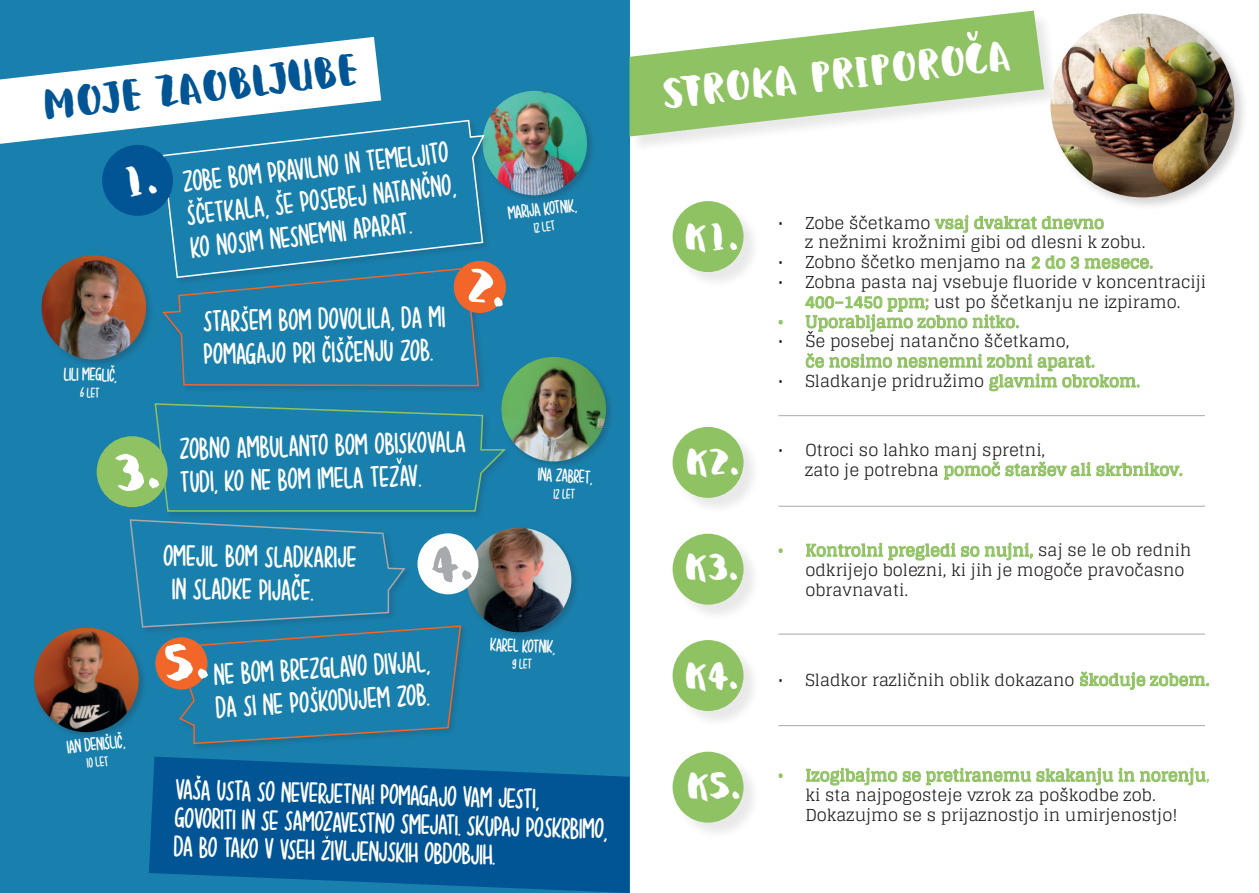
<style>
.page{position:relative;width:1259px;height:893px;background:#fff}
.page>*{position:absolute;margin:0;border:0;box-sizing:border-box;transform-origin:0 0}
.t1{font:700 45px "Qlunky Brush";color:#015595}
.t2{font:700 43.5px "Qlunky Brush";color:#fff}
.t3{font:700 37.5px "Qlunky Brush";color:#fff}
.t4{font:31.5px/33px "SKETCHY Regular";color:#fff}
.t5{font:30px/28.5px "SKETCHY Regular";color:#fff}
.t6{font:19.5px "SKETCHY Regular";color:#fff}
.t7{font:16.5px/19.8px "Glegoo";color:#231f20}
.t8{font:700 16.5px "Glegoo";color:#8fc262}
.t9{font:15px "SKETCHY Regular";color:#fff}
.s1{font-weight:700;color:#8fc262}
</style>
<div class="page">
<div style="left:673px;top:202px;width:87px;height:87px;background:#231f20;opacity:.1"></div>
<div style="left:672px;top:201px;width:71px;height:71px;background:#8fc262;border-radius:50%"></div>
<div style="left:673px;top:428px;width:87px;height:87px;background:#231f20;opacity:.1"></div>
<div style="left:672px;top:427px;width:71px;height:71px;background:#8fc262;border-radius:50%"></div>
<div style="left:673px;top:534px;width:87px;height:87px;background:#231f20;opacity:.1"></div>
<div style="left:672px;top:534px;width:71px;height:71px;background:#8fc262;border-radius:50%"></div>
<div style="left:673px;top:641px;width:87px;height:87px;background:#231f20;opacity:.1"></div>
<div style="left:672px;top:640px;width:71px;height:71px;background:#8fc262;border-radius:50%"></div>
<div style="left:673px;top:752px;width:87px;height:87px;background:#231f20;opacity:.1"></div>
<div style="left:672px;top:752px;width:71px;height:71px;background:#8fc262;border-radius:50%"></div>
<div style="left:0;top:0;width:629px;height:893px;background:#197fac"></div>
<svg style="left:0;top:37px;width:381px;height:107px"></svg>
<svg style="left:149px;top:757px;width:480px;height:136px;fill:#015595"></svg>
<div style="left:630px;top:12px;width:431px;height:141px;background:#231f20;opacity:.1"></div>
<svg style="left:629px;top:11px;width:415px;height:126px;fill:#8fc262"></svg>
<svg style="left:935px;top:215px;width:33px;height:17px"></svg>
<svg style="left:974px;top:216px;width:62px;height:13px"></svg>
<svg style="left:1042px;top:216px;width:61px;height:13px"></svg>
<svg style="left:1032px;top:256px;width:33px;height:13px"></svg>
<svg style="left:1071px;top:257px;width:8px;height:12px"></svg>
<svg style="left:1085px;top:258px;width:67px;height:11px"></svg>
<svg style="left:805px;top:296px;width:162px;height:35px"></svg>
<svg style="left:973px;top:314px;width:45px;height:14px"></svg>
<svg style="left:806px;top:353px;width:333px;height:38px"></svg>
<svg style="left:944px;top:461px;width:238px;height:18px"></svg>
<svg style="left:806px;top:543px;width:149px;height:17px"></svg>
<svg style="left:961px;top:546px;width:18px;height:11px"></svg>
<svg style="left:985px;top:543px;width:47px;height:17px"></svg>
<svg style="left:1080px;top:671px;width:128px;height:18px"></svg>
<svg style="left:806px;top:768px;width:91px;height:17px"></svg>
<svg style="left:903px;top:771px;width:17px;height:11px"></svg>
<svg style="left:926px;top:768px;width:208px;height:17px"></svg>
<svg style="left:1140px;top:768px;width:65px;height:17px"></svg>
<div style="left:1048px;top:11px;width:200px;height:201px;background:#231f20;opacity:.2"></div>
<img style="left:1050px;top:14px;width:184px;height:183px;border-radius:92px">
<hr style="left:778px;top:415px;width:427px;height:1px;background:#a8a9ad">
<hr style="left:778px;top:506px;width:427px;height:1px;background:#a8a9ad">
<hr style="left:778px;top:634px;width:427px;height:1px;background:#a8a9ad">
<hr style="left:778px;top:725px;width:427px;height:1px;background:#a8a9ad">
<svg style="left:967px;top:31px;width:10px;height:10px"></svg>
<div style="left:481px;top:90px;width:114px;height:113px;background:#231f20;opacity:.2"></div>
<img style="left:481px;top:91px;width:109px;height:105px">
<div style="left:40px;top:254px;width:114px;height:114px;background:#231f20;opacity:.2"></div>
<img style="left:40px;top:255px;width:107px;height:106px">
<div style="left:33px;top:627px;width:114px;height:113px;background:#231f20;opacity:.2"></div>
<img style="left:33px;top:628px;width:81px;height:106px">
<div style="left:466px;top:527px;width:113px;height:113px;background:#231f20;opacity:.2"></div>
<img style="left:508px;top:528px;width:66px;height:107px">
<svg style="left:162px;top:119px;width:324px;height:139px"></svg>
<div style="left:102px;top:145px;width:71px;height:71px;background:#015595;border-radius:50%"></div>
<div style="left:161px;top:266px;width:325px;height:128px;background:#197ba6"></div>
<img style="left:502px;top:357px;width:107px;height:108px">
<div style="left:97px;top:436px;width:71px;height:71px;background:#8fc262;border-radius:50%"></div>
<svg style="left:162px;top:258px;width:347px;height:129px"></svg>
<svg style="left:114px;top:402px;width:394px;height:343px"></svg>
<h1 class="t1" style="left:40px;top:79px;width:318px;rotate:-6deg">moje zaobljube</h1>
<p class="t6" style="left:64px;top:362px;width:54px;rotate:2deg">LILI MEGLIČ,</p>
<p class="t9" style="left:80px;top:383px;width:21px;rotate:2deg">6 LET</p>
<p class="t6" style="left:66px;top:736px;width:59px;rotate:-6deg">IAN DENIŠLIČ,</p>
<p class="t9" style="left:86px;top:754px;width:23px;rotate:-6deg">10 LET</p>
<h3 class="t4" style="left:181px;top:166px;width:272px;text-align:justify;rotate:-7deg">ZOBE BOM PRAVILNO IN TEMELJITO ŠČETKALA, ŠE POSEBEJ NATANČNO, KO NOSIM NESNEMNI APARAT.</h3>
<h3 class="t4" style="left:203px;top:303px;width:243px;rotate:-1deg">STARŠEM BOM DOVOLILA, DA MI<br>POMAGAJO PRI ČIŠČENJU ZOB.</h3>
<h3 class="t4" style="left:180px;top:430px;width:287px;rotate:-1deg">ZOBNO AMBULANTO BOM OBISKOVALA<br>TUDI, KO NE BOM IMELA TEZAV.</h3>
<h3 class="t4" style="left:164px;top:537px;width:194px;rotate:1deg">OMEJIL BOM SLADKARIJE<br>IN SLADKE PIJAČE.</h3>
<h3 class="t4" style="left:213px;top:656px;width:217px;rotate:-3deg">NE BOM BREZGLAVO DIVJAL,<br>DA SI NE POŠKODUJEM ZOB.</h3>
<p class="t6" style="left:507px;top:202px;width:70px;rotate:-7deg">MARIJA KOTNIK,</p>
<p class="t9" style="left:533px;top:220px;width:23px;rotate:-7deg">12 LET</p>
<p class="t6" style="left:539px;top:463px;width:56px;rotate:3deg">INA ZABRET,</p>
<p class="t9" style="left:554px;top:485px;width:23px;rotate:3deg">12 LET</p>
<p class="t6" style="left:491px;top:633px;width:66px;rotate:2deg">KAREL KOTNIK,</p>
<p class="t9" style="left:512px;top:655px;width:21px;rotate:2deg">9 LET</p>
<h3 class="t5" style="left:175px;top:775px;width:434px;rotate:1deg">VAŠA USTA SO NEVERJETNA! POMAGAJO VAM JESTI,<br>GOVORITI IN SE SAMOZAVESTNO SMEJATI. SKUPAJ POSKRBIMO,<br>DA BO TAKO V VSEH ZIVLJENJSKIH OBDOBJIH.</h3>
<h2 class="t2" style="left:659px;top:71px;width:351px;rotate:-7deg">stroka priporoca</h2>
<h3 class="t3" style="left:683px;top:215px;width:56px">K1.</h3>
<h3 class="t3" style="left:685px;top:441px;width:56px">K2.</h3>
<h3 class="t3" style="left:684px;top:546px;width:56px">K3.</h3>
<h3 class="t3" style="left:684px;top:655px;width:56px">K4.</h3>
<h3 class="t3" style="left:686px;top:765px;width:56px">K5.</h3>
<p class="t7" style="left:805px;top:213px;width:341px;text-indent:-27px">• Zobe ščetkamo <span class="s1">vsaj dvakrat dnevno<br></span>z nežnimi krožnimi gibi od dlesni k zobu.</p>
<p class="t7" style="left:778px;top:253px;width:376px">• Zobno ščetko menjamo na <span class="s1">2 do 3 mesece.</span></p>
<p class="t7" style="left:778px;top:272px;width:429px;text-align:center">• Zobna pasta naj vsebuje fluoride v koncentraciji<br><span class="s1">400–1450 ppm;</span> ust po ščetkanju ne izpiramo.</p>
<p class="t8" style="left:778px;top:312px;width:242px">• Uporabljamo zobno nitko.</p>
<p class="t7" style="left:778px;top:332px;width:292px">• Še posebej natančno ščetkamo,</p>
<p class="t8" style="left:805px;top:352px;width:291px">če nosimo nesnemni zobni aparat.</p>
<p class="t7" style="left:778px;top:371px;width:363px">• Sladkanje pridružimo <span class="s1">glavnim obrokom.</span></p>
<p class="t7" style="left:805px;top:440px;width:379px;text-indent:-27px">• Otroci so lahko manj spretni,<br>zato je potrebna <span class="s1">pomoč staršev ali skrbnikov.</span></p>
<p class="t7" style="left:805px;top:541px;width:387px;text-indent:-27px"><span class="s1">• Kontrolni pregledi so nujni,</span> saj se le ob rednih odkrijejo bolezni, ki jih je mogoče pravočasno obravnavati.</p>
<p class="t7" style="left:778px;top:670px;width:433px">• Sladkor različnih oblik dokazano <span class="s1">škoduje zobem.</span></p>
<p class="t8" style="left:778px;top:766px;width:433px">• Izogibajmo se pretiranemu skakanju in norenju,</p>
<p class="t7" style="left:805px;top:785px;width:374px">ki sta najpogosteje vzrok za poškodbe zob.<br>Dokazujmo se s prijaznostjo in umirjenostjo!</p>
</div>
